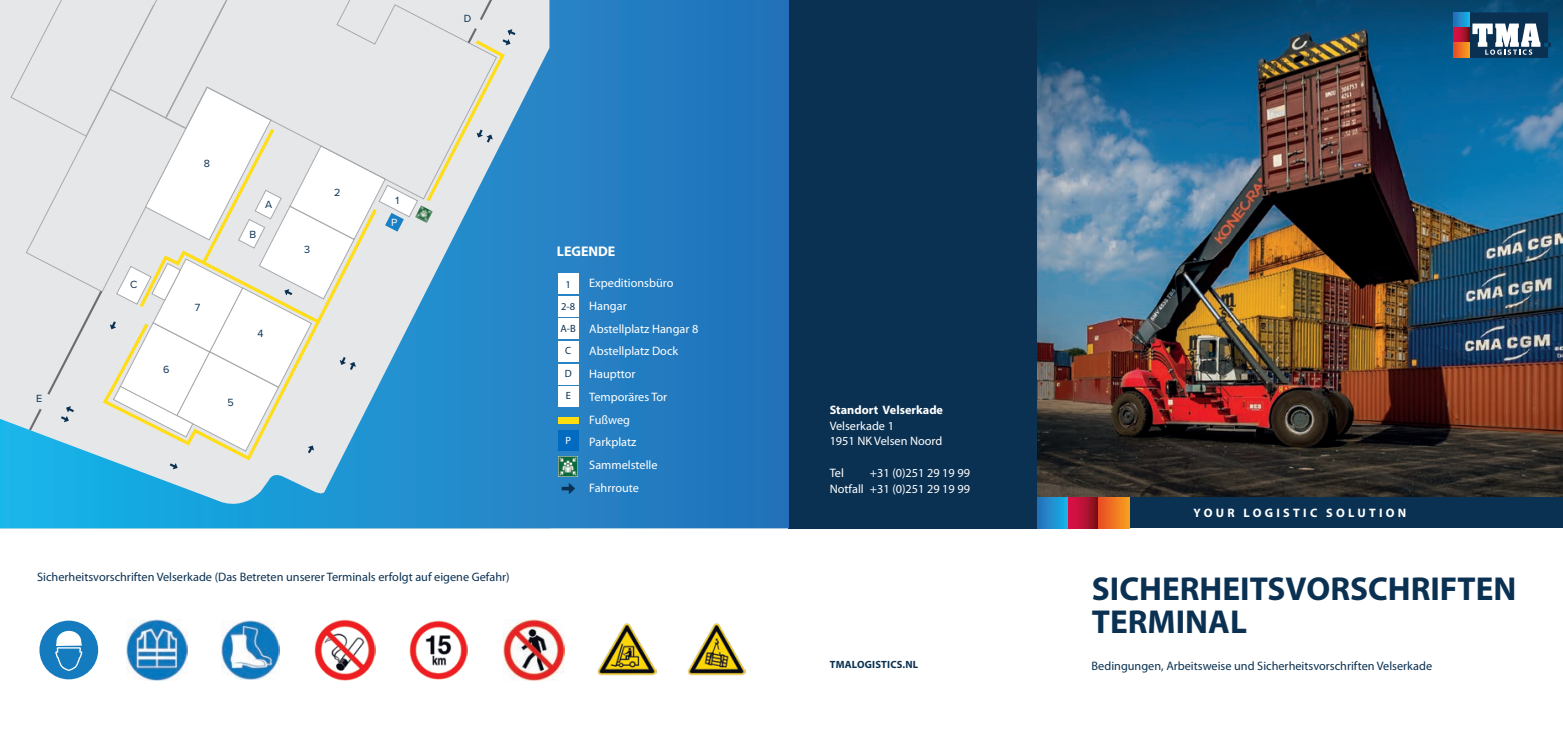
<style>
.page{position:relative;width:1563px;height:735px;background:#fff}
.page>*{position:absolute;margin:0;border:0;box-sizing:border-box;transform-origin:0 0}
.t1{font:700 33.25px "Myriad Pro";color:#0b3152}
.t2{font:700 14px "Myriad Pro";color:#fff}
.t3{font:12.25px "Myriad Pro";color:#fff}
.t4{font:12.25px "Myriad Pro";color:#0b3152}
.t5{font:700 12.25px "Myriad Pro";letter-spacing:.27em;color:#fff}
.t6{font:700 12.25px "Myriad Pro";color:#fff}
.t7{font:10.85px "Proxima Nova";color:#0b3152}
.t8{font:10.85px "Proxima Nova";color:#fff}
.t9{font:700 10.5px "Myriad Pro";letter-spacing:.02em;color:#0b3152}
.t10{font:10.5px "Myriad Pro";color:#0b3152}
.t11{font:10.5px "Myriad Pro";color:#fff}
</style>
<div class="page">
<img style="left:1037px;top:0;width:526px;height:497px">
<div style="left:1042px;top:497px;width:521px;height:31px;background:#0b3152"></div>
<div style="left:789px;top:0;width:248px;height:528px;background:#0b3152"></div>
<svg style="left:1453px;top:12px;width:16px;height:16px"></svg>
<svg style="left:1453px;top:28px;width:16px;height:15px"></svg>
<svg style="left:1453px;top:43px;width:16px;height:15px"></svg>
<svg style="left:1469px;top:12px;width:81px;height:46px"></svg>
<svg style="left:1037px;top:497px;width:31px;height:31px"></svg>
<svg style="left:1068px;top:497px;width:31px;height:31px"></svg>
<svg style="left:1099px;top:497px;width:31px;height:31px"></svg>
<svg style="left:0;top:0;width:789px;height:528px;background:#318ac8"></svg>
<svg style="left:100px;top:453px;width:280px;height:9px;background:#c8dae1"></svg>
<img style="left:418px;top:205px;width:15px;height:18px">
<svg style="left:170px;top:463px;width:8px;height:6px"></svg>
<svg style="left:10px;top:0;width:408px;height:453px"></svg>
<svg style="left:424px;top:0;width:91px;height:205px;background:#cfdadc"></svg>
<img style="left:558px;top:456px;width:20px;height:20px">
<img style="left:126px;top:619px;width:61px;height:61px">
<img style="left:315px;top:619px;width:61px;height:61px">
<img style="left:503px;top:619px;width:61px;height:61px">
<div style="left:39px;top:620px;width:59px;height:59px;background:#157bbf;border-radius:50%"></div>
<svg style="left:55px;top:630px;width:27px;height:40px"></svg>
<img style="left:221px;top:620px;width:59px;height:59px">
<img style="left:409px;top:620px;width:59px;height:59px">
<img style="left:597px;top:623px;width:59px;height:53px">
<img style="left:687px;top:623px;width:59px;height:53px">
<div style="left:558px;top:273px;width:20px;height:21px;background:#fff"></div>
<div style="left:558px;top:296px;width:20px;height:20px;background:#fff"></div>
<div style="left:558px;top:318px;width:20px;height:21px;background:#fff"></div>
<div style="left:558px;top:363px;width:20px;height:21px;background:#fff"></div>
<div style="left:558px;top:341px;width:20px;height:20px;background:#fff"></div>
<div style="left:558px;top:386px;width:20px;height:20px;background:#fff"></div>
<div style="left:558px;top:430px;width:20px;height:21px;background:#006bc1"></div>
<div style="left:558px;top:417px;width:20px;height:6px;background:#ffdd0e"></div>
<svg style="left:562px;top:483px;width:13px;height:10px"></svg>
<p class="t7" style="left:464px;top:12px;width:9px">D</p>
<p class="t7" style="left:36px;top:392px;width:8px">E</p>
<p class="t7" style="left:130px;top:278px;width:9px">C</p>
<p class="t7" style="left:204px;top:157px;width:8px">8</p>
<p class="t7" style="left:249px;top:227px;width:8px">B</p>
<p class="t7" style="left:265px;top:198px;width:9px">A</p>
<p class="t7" style="left:163px;top:362px;width:8px">6</p>
<p class="t7" style="left:195px;top:301px;width:7px">7</p>
<p class="t7" style="left:257px;top:327px;width:8px">4</p>
<p class="t7" style="left:228px;top:396px;width:8px">5</p>
<p class="t7" style="left:304px;top:242px;width:7px">3</p>
<p class="t7" style="left:334px;top:185px;width:8px">2</p>
<p class="t7" style="left:395px;top:193px;width:5px">1</p>
<p class="t8" style="left:391px;top:216px;width:8px">P</p>
<p class="t4" style="left:37px;top:569px;width:474px">Sicherheitsvorschriften Velserkade (Das Betreten unserer Terminals erfolgt auf eigene Gefahr)</p>
<p class="t2" style="left:557px;top:242px;width:60px">LEGENDE</p>
<p class="t10" style="left:565px;top:277px;width:7px">1</p>
<p class="t10" style="left:561px;top:300px;width:15px">2-8</p>
<p class="t10" style="left:560px;top:322px;width:17px">A-B</p>
<p class="t10" style="left:565px;top:344px;width:8px">C</p>
<p class="t10" style="left:565px;top:366px;width:8px">D</p>
<p class="t10" style="left:566px;top:389px;width:7px">E</p>
<p class="t11" style="left:565px;top:434px;width:7px">P</p>
<p class="t3" style="left:589px;top:275px;width:86px">Expeditionsbüro</p>
<p class="t3" style="left:589px;top:298px;width:39px">Hangar</p>
<p class="t3" style="left:589px;top:321px;width:111px">Abstellplatz Hangar 8</p>
<p class="t3" style="left:589px;top:343px;width:90px">Abstellplatz Dock</p>
<p class="t3" style="left:589px;top:366px;width:48px">Haupttor</p>
<p class="t3" style="left:589px;top:389px;width:80px">Temporäres Tor</p>
<p class="t3" style="left:589px;top:412px;width:42px">Fußweg</p>
<p class="t3" style="left:589px;top:434px;width:49px">Parkplatz</p>
<p class="t3" style="left:589px;top:457px;width:70px">Sammelstelle</p>
<p class="t3" style="left:589px;top:480px;width:51px">Fahrroute</p>
<p class="t6" style="left:829px;top:401px;width:115px">Standort Velserkade</p>
<p class="t3" style="left:829px;top:418px;width:66px">Velserkade 1</p>
<p class="t3" style="left:829px;top:433px;width:114px">1951 NK Velsen Noord</p>
<p class="t3" style="left:829px;top:465px;width:16px">Tel</p>
<p class="t3" style="left:870px;top:465px;width:102px">+31 (0)251 29 19 99</p>
<p class="t3" style="left:829px;top:481px;width:142px">Notfall +31 (0)251 29 19 99</p>
<p class="t9" style="left:830px;top:657px;width:90px">TMALOGISTICS.NL</p>
<p class="t5" style="left:1193px;top:504px;width:214px">YOUR LOGISTIC SOLUTION</p>
<p class="t1" style="left:1092px;top:566px;width:426px">SICHERHEITSVORSCHRIFTEN</p>
<p class="t1" style="left:1092px;top:599px;width:157px">TERMINAL</p>
<p class="t4" style="left:1091px;top:657px;width:342px">Bedingungen, Arbeitsweise und Sicherheitsvorschriften Velserkade</p>
</div>
